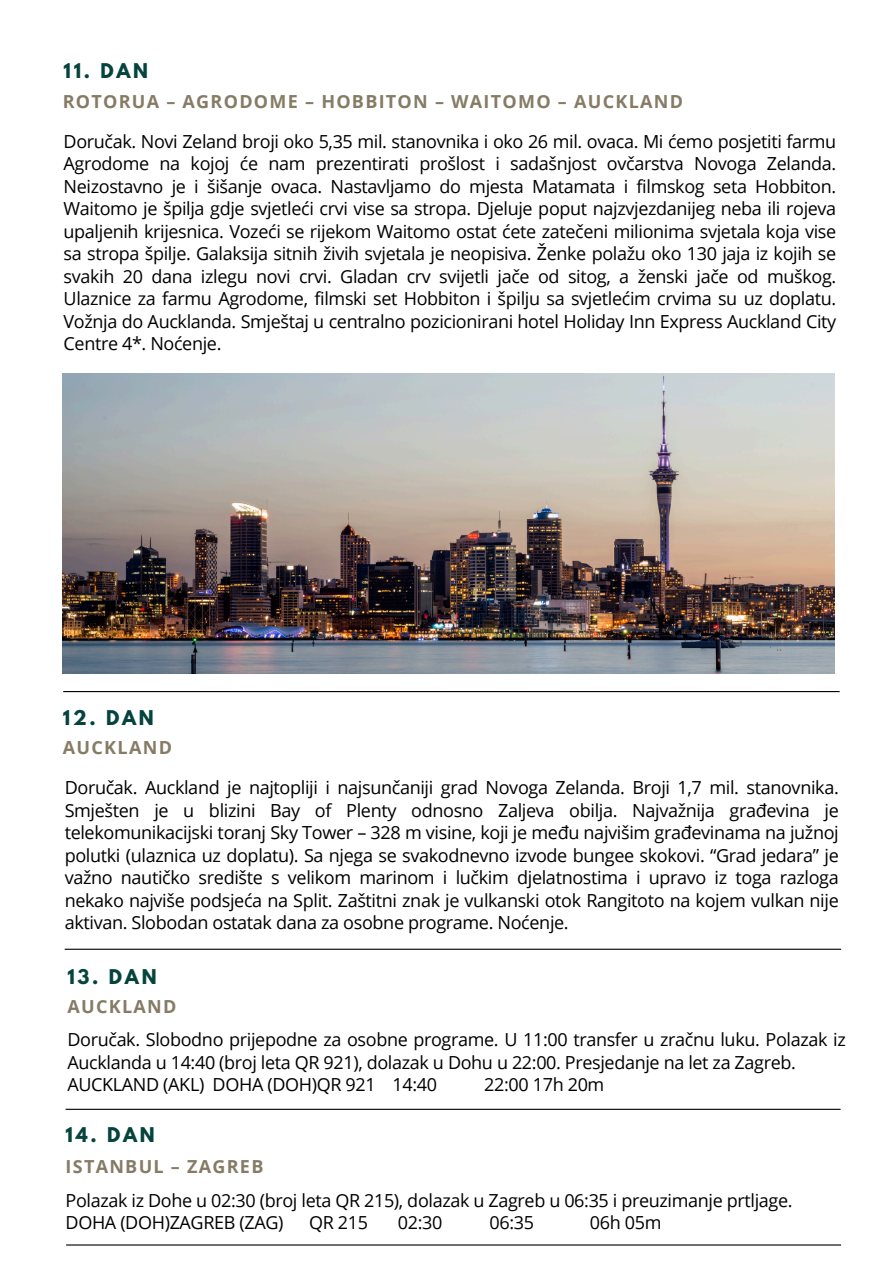
<style>
.page{position:relative;width:894px;height:1264px;background:#fff}
.page>*{position:absolute;margin:0;border:0;box-sizing:border-box;transform-origin:0 0}
.t1{font:18px/22.5px "Open Sans";letter-spacing:-.02em;color:#000;text-align:justify}
.t2{font:700 18px "Open Sans";letter-spacing:.07em;color:#867c66}
.t3{font:700 18px "League Spartan";letter-spacing:.15em;color:#04443d}
</style>
<div class="page">
<hr style="left:65px;top:948px;width:775px;height:1px;background:#000">
<hr style="left:66px;top:1108px;width:774px;height:1px;background:#000">
<img style="left:63px;top:373px;width:771px;height:300px">
<hr style="left:63px;top:691px;width:776px;height:1px;background:#000">
<hr style="left:66px;top:1244px;width:774px;height:1px;background:#000">
<p class="t3" style="left:64px;top:62px;width:86px">11. DAN</p>
<p class="t2" style="left:63px;top:88px;width:621px">ROTORUA – AGRODOME – HOBBITON – WAITOMO – AUCKLAND</p>
<h1 class="t1" style="left:64px;top:129px;width:774px">Doručak. Novi Zeland broji oko 5,35 mil. stanovnika i oko 26 mil. ovaca. Mi ćemo posjetiti farmu Agrodome na kojoj će nam prezentirati prošlost i sadašnjost ovčarstva Novoga Zelanda.<br>Neizostavno je i šišanje ovaca. Nastavljamo do mjesta Matamata i filmskog seta Hobbiton.<br>Waitomo je špilja gdje svjetleći crvi vise sa stropa. Djeluje poput najzvjezdanijeg neba ili rojeva upaljenih krijesnica. Vozeći se rijekom Waitomo ostat ćete zatečeni milionima svjetala koja vise sa stropa špilje. Galaksija sitnih živih svjetala je neopisiva. Ženke polažu oko 130 jaja iz kojih se svakih 20 dana izlegu novi crvi. Gladan crv svijetli jače od sitog, a ženski jače od muškog.<br>Ulaznice za farmu Agrodome, filmski set Hobbiton i špilju sa svjetlećim crvima su uz doplatu.<br>Vožnja do Aucklanda. Smještaj u centralno pozicionirani hotel Holiday Inn Express Auckland City Centre 4*. Noćenje.</h1>
<h1 class="t3" style="left:63px;top:708px;width:92px">12. DAN</h1>
<p class="t2" style="left:63px;top:734px;width:111px">AUCKLAND</p>
<h1 class="t1" style="left:65px;top:775px;width:775px">Doručak. Auckland je najtopliji i najsunčaniji grad Novoga Zelanda. Broji 1,7 mil. stanovnika.<br>Smješten je u blizini Bay of Plenty odnosno Zaljeva obilja. Najvažnija građevina je telekomunikacijski toranj Sky Tower – 328 m visine, koji je među najvišim građevinama na južnoj polutki (ulaznica uz doplatu). Sa njega se svakodnevno izvode bungee skokovi. “Grad jedara” je važno nautičko središte s velikom marinom i lučkim djelatnostima i upravo iz toga razloga nekako najviše podsjeća na Split. Zaštitni znak je vulkanski otok Rangitoto na kojem vulkan nije aktivan. Slobodan ostatak dana za osobne programe. Noćenje.</h1>
<p class="t3" style="left:67px;top:967px;width:91px">13. DAN</p>
<h1 class="t2" style="left:67px;top:993px;width:110px">AUCKLAND</h1>
<p class="t1" style="left:67px;top:1028px;width:779px">Doručak. Slobodno prijepodne za osobne programe. U 11:00 transfer u zračnu luku. Polazak iz<br>Aucklanda u 14:40 (broj leta QR 921), dolazak u Dohu u 22:00. Presjedanje na let za Zagreb.</p>
<h1 class="t1" style="left:67px;top:1073px;width:371px">AUCKLAND (AKL) DOHA (DOH)QR 921 14:40</h1>
<h1 class="t1" style="left:484px;top:1073px;width:121px">22:00 17h 20m</h1>
<h1 class="t3" style="left:66px;top:1126px;width:91px">14. DAN</h1>
<p class="t2" style="left:66px;top:1153px;width:199px">ISTANBUL – ZAGREB</p>
<p class="t1" style="left:66px;top:1188px;width:728px">Polazak iz Dohe u 02:30 (broj leta QR 215), dolazak u Zagreb u 06:35 i preuzimanje prtljage.</p>
<p class="t1" style="left:66px;top:1211px;width:219px">DOHA (DOH)ZAGREB (ZAG)</p>
<p class="t1" style="left:309px;top:1211px;width:60px">QR 215</p>
<p class="t1" style="left:398px;top:1211px;width:46px">02:30</p>
<p class="t1" style="left:489px;top:1211px;width:46px">06:35</p>
<p class="t1" style="left:589px;top:1211px;width:73px">06h 05m</p>
</div>
